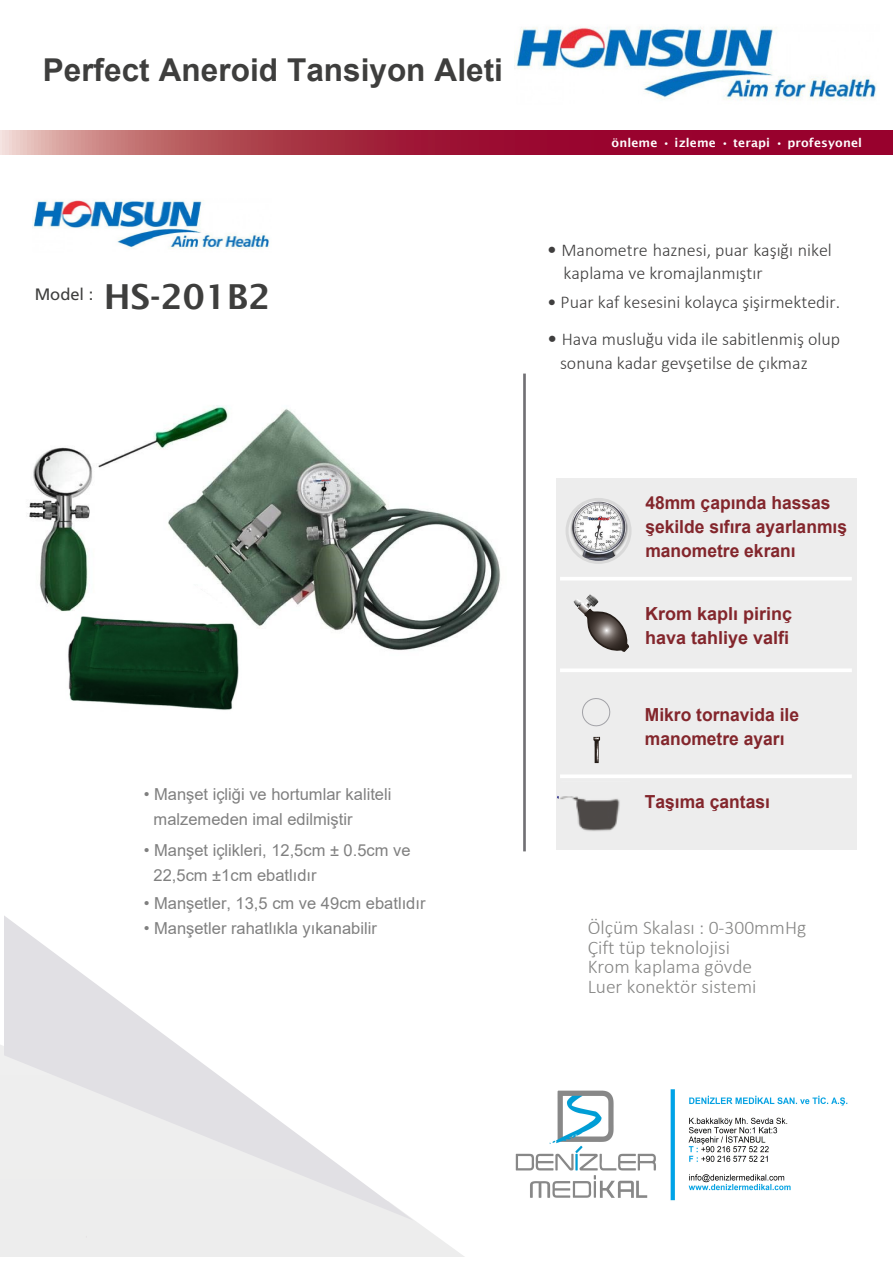
<style>
.page{position:relative;width:893px;height:1263px;background:#fff}
.page>*{position:absolute;margin:0;border:0;box-sizing:border-box;transform-origin:0 0}
.t1{font:600 34.5px "Lucida Sans";color:#3e3e3d}
.t2{font:700 31.5px "Arial";color:#3e3e3d}
.t3{font:300 19.5px/19.5px "Calibri";color:#868685}
.t4{font:300 18px/24.6px "Calibri";color:#3f3e3e}
.t5{font:700 18px/24.2px "Arial";color:#83262c}
.t6{font:16.5px/25px "Arial";color:#808080}
.t7{font:600 12px "Lucida Sans";letter-spacing:.015em;color:#fff}
.s1{font-family:"Frutiger LT Com"}
.s2{font-family:"Frutiger LT Com";font-size:16.5px}
</style>
<div class="page">
<svg style="left:0;top:1045px;width:463px;height:211px"></svg>
<svg style="left:4px;top:916px;width:410px;height:305px"></svg>
<hr style="left:524px;top:374px;width:1px;height:477px;background:#717074">
<div style="left:556px;top:478px;width:300px;height:372px;background:#ededed"></div>
<svg style="left:0;top:130px;width:893px;height:24px;background:#a82f49"></svg>
<hr style="left:560px;top:577px;width:292px;height:3px;background:#fff">
<hr style="left:560px;top:668px;width:292px;height:4px;background:#fff">
<hr style="left:560px;top:774px;width:292px;height:4px;background:#fff">
<svg style="left:574px;top:594px;width:56px;height:58px"></svg>
<svg style="left:582px;top:698px;width:29px;height:29px"></svg>
<svg style="left:593px;top:737px;width:7px;height:26px"></svg>
<img style="left:567px;top:499px;width:63px;height:63px;border-radius:31px">
<div style="left:566px;top:498px;width:65px;height:66px;border:3px solid #d9d9d9;border-radius:50%"></div>
<img style="left:28px;top:405px;width:473px;height:305px">
<img style="left:314px;top:476px;width:17px;height:9px">
<img style="left:587px;top:513px;width:22px;height:11px">
<img style="left:560px;top:796px;width:60px;height:35px">
<img style="left:515px;top:1089px;width:333px;height:112px">
<img style="left:515px;top:27px;width:362px;height:73px">
<img style="left:33px;top:200px;width:237px;height:50px">
<h2 class="t2" style="left:43px;top:53px;width:462px">Perfect Aneroid Tansiyon Aleti</h2>
<h1 class="t1" style="left:35px;top:277px;width:237px"><sup>Model</sup> <sup>:</sup> HS-201B2</h1>
<p class="t7" style="left:611px;top:135px;width:252px">önleme • izleme • terapi • profesyonel</p>
<p class="t4" style="left:547px;top:239px;width:286px"><span class="s1">•</span> Manometre haznesi, puar kaşığı nikel</p>
<p class="t4" style="left:564px;top:262px;width:201px">kaplama ve kromajlanmıştır</p>
<p class="t4" style="left:548px;top:291px;width:294px"><span class="s2">•</span> Puar kaf kesesini kolayca şişirmektedir.</p>
<p class="t4" style="left:560px;top:328px;width:282px;text-indent:-12px"><span class="s1">•</span> Hava musluğu vida ile sabitlenmiş olup sonuna kadar gevşetilse de çıkmaz</p>
<p class="t6" style="left:154px;top:782px;width:239px;text-indent:-10px">• Manşet içliği ve hortumlar kaliteli malzemeden imal edilmiştir</p>
<p class="t6" style="left:154px;top:837px;width:259px;line-height:25.5px;text-indent:-10px">• Manşet içlikleri, 12,5cm ± 0.5cm ve<br>22,5cm ±1cm ebatlıdır</p>
<p class="t6" style="left:144px;top:890px;width:283px">• Manşetler, 13,5 cm ve 49cm ebatlıdır</p>
<p class="t6" style="left:144px;top:915px;width:235px">• Manşetler rahatlıkla yıkanabilir</p>
<p class="t5" style="left:645px;top:491px;width:203px">48mm çapında hassas şekilde sıfıra ayarlanmış manometre ekranı</p>
<p class="t5" style="left:645px;top:602px;width:148px">Krom kaplı pirinç hava tahliye valfi</p>
<p class="t5" style="left:645px;top:702px;width:156px">Mikro tornavida ile manometre ayarı</p>
<p class="t5" style="left:645px;top:790px;width:127px">Taşıma çantası</p>
<p class="t3" style="left:588px;top:920px;width:220px">Ölçüm Skalası : 0-300mmHg<br>Çift tüp teknolojisi<br>Krom kaplama gövde<br>Luer konektör sistemi</p>
</div>
